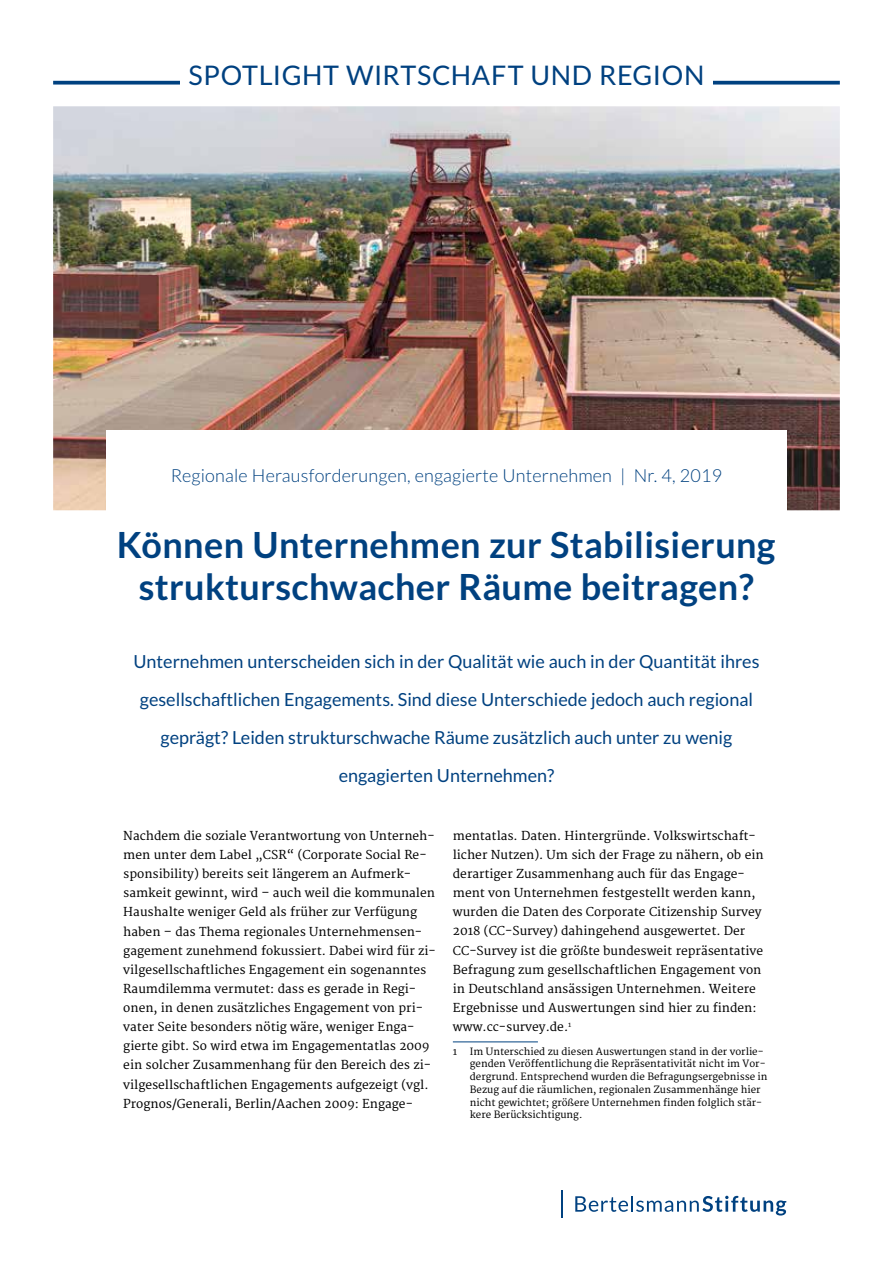
<style>
.page{position:relative;width:893px;height:1263px;background:#fff}
.page>*{position:absolute;margin:0;border:0;box-sizing:border-box;transform-origin:0 0}
.t1{font:700 36px/42px "Lato";letter-spacing:.01em;color:#004180;text-align:center}
.t2{font:27px "Lato";letter-spacing:.02em;color:#004180}
.t3{font:18px/38.2px "Lato";color:#004180;text-align:center}
.t4{font:300 18px "Lato";letter-spacing:.01em;color:#004180}
.t5{font:12px/19.2px "Merriweather";color:#000}
.t6{font:9.75px/12.8px "Merriweather";color:#000}
</style>
<div class="page">
<img style="left:53px;top:106px;width:787px;height:404px">
<svg style="left:53px;top:81px;width:787px;height:4px"></svg>
<div style="left:180px;top:49px;width:533px;height:45px;background:#fff"></div>
<div style="left:106px;top:431px;width:681px;height:832px;background:#fff"></div>
<svg style="left:575px;top:1196px;width:211px;height:19px"></svg>
<hr style="left:561px;top:1190px;width:2px;height:27px;background:#004180">
<hr style="left:453px;top:1041px;width:85px;height:1px;background:#004180">
<h2 class="t2" style="left:189px;top:60px;width:517px">SPOTLIGHT WIRTSCHAFT UND REGION</h2>
<h3 class="t4" style="left:171px;top:466px;width:553px">Regionale Herausforderungen, engagierte Unternehmen | Nr. 4, 2019</h3>
<h1 class="t1" style="left:117px;top:524px;width:660px">Können Unternehmen zur Stabilisierung strukturschwacher Räume beitragen?</h1>
<p class="t3" style="left:133px;top:642px;width:628px">Unternehmen unterscheiden sich in der Qualität wie auch in der Quantität ihres gesellschaftlichen Engagements. Sind diese Unterschiede jedoch auch regional geprägt? Leiden strukturschwache Räume zusätzlich auch unter zu wenig engagierten Unternehmen?</p>
<p class="t5" style="left:123px;top:826px;width:314px">Nachdem die soziale Verantwortung von Unterneh&shy;men unter dem Label „CSR“ (Corporate Social Re&shy;sponsibility) bereits seit längerem an Aufmerk&shy;samkeit gewinnt, wird – auch weil die kommunalen Haushalte weniger Geld als früher zur Verfügung haben – das Thema regionales Unternehmensen&shy;gagement zunehmend fokussiert. Dabei wird für zi&shy;vilgesellschaftliches Engagement ein sogenanntes Raumdilemma vermutet: dass es gerade in Regi&shy;onen, in denen zusätzliches Engagement von pri&shy;vater Seite besonders nötig wäre, weniger Enga&shy;gierte gibt. So wird etwa im Engagementatlas 2009 ein solcher Zusammenhang für den Bereich des zi&shy;vilgesellschaftlichen Engagements aufgezeigt (vgl.<br>Prognos/Generali, Berlin/Aachen 2009: Engage-</p>
<p class="t5" style="left:453px;top:826px;width:312px">mentatlas. Daten. Hintergründe. Volkswirtschaft&shy;licher Nutzen). Um sich der Frage zu nähern, ob ein derartiger Zusammenhang auch für das Engage&shy;ment von Unternehmen festgestellt werden kann, wurden die Daten des Corporate Citizenship Survey 2018 (CC-Survey) dahingehend ausgewertet. Der CC-Survey ist die größte bundesweit repräsentative Befragung zum gesellschaftlichen Engagement von in Deutschland ansässigen Unternehmen. Weitere Ergebnisse und Auswertungen sind hier zu finden: www.cc-survey.de.<sup>1</sup></p>
<p class="t6" style="left:453px;top:1045px;width:6px">1</p>
<p class="t6" style="left:470px;top:1045px;width:299px">Im Unterschied zu diesen Auswertungen stand in der vorlie&shy;genden Veröffentlichung die Repräsentativität nicht im Vor&shy;dergrund. Entsprechend wurden die Befragungsergebnisse in Bezug auf die räumlichen, regionalen Zusammenhänge hier nicht gewichtet; größere Unternehmen finden folglich stär&shy;kere Berücksichtigung.</p>
</div>
